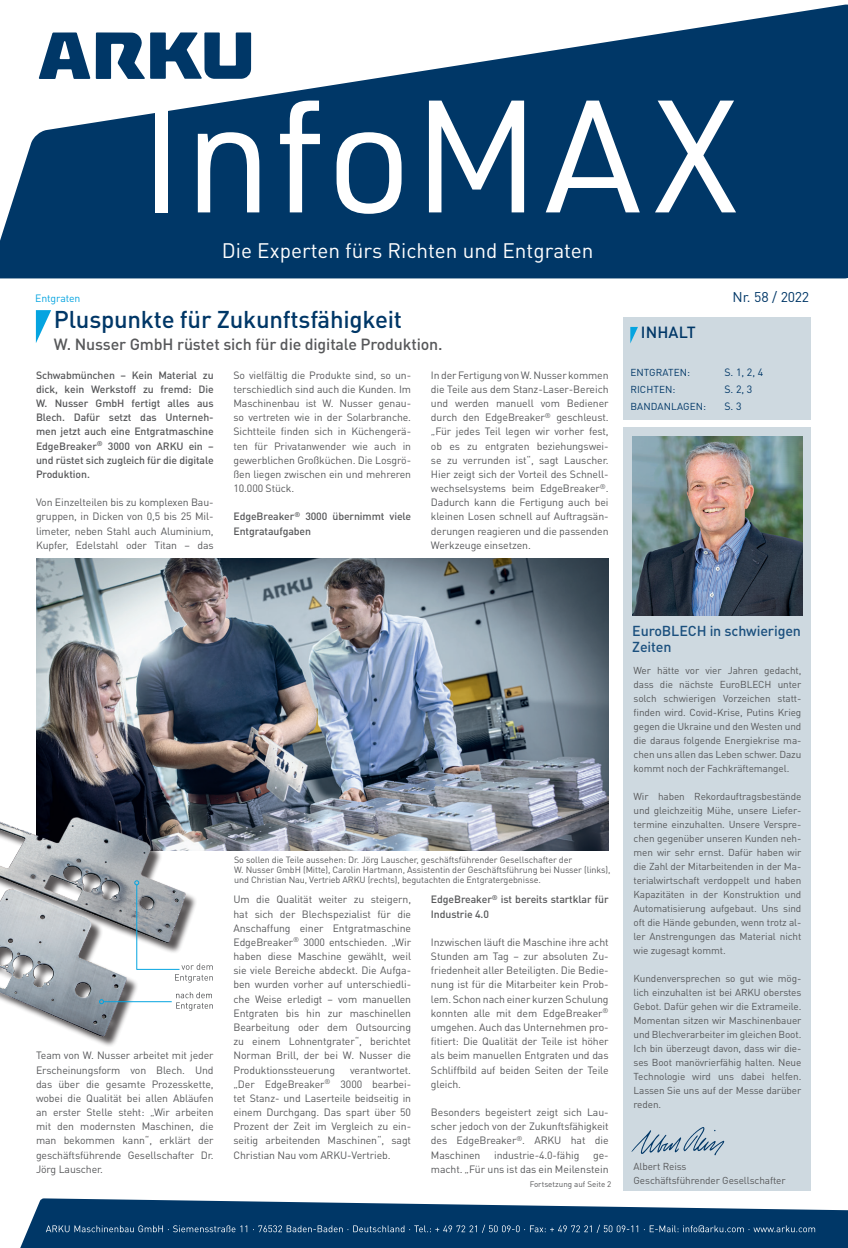
<style>
.page{position:relative;width:848px;height:1248px;background:#fff}
.page>*{position:absolute;margin:0;border:0;box-sizing:border-box;transform-origin:0 0}
.t1{font:156.5px "URWDIN";letter-spacing:.005em;color:#fff}
._1__Headline{font:500 24px "DIN Pro";letter-spacing:-.01em;color:#003767}
.t2{font:20.7px "DIN Pro";color:#fff}
._1__Headline-2{font:500 16px "DIN Pro";letter-spacing:-.01em;color:#57585a}
.t3{font:500 16px "DIN Pro";letter-spacing:.01em;color:#003767}
._1__Headline-3{font:500 14.3px/16.3px "DIN Pro";letter-spacing:-.01em;color:#1b507e}
.t4{font:14px "DIN Pro";letter-spacing:-.02em;color:#003767}
._4__Fließtext{font:10.5px/14.2px "DIN Pro";letter-spacing:-.01em;color:#57585a;text-align:justify}
._4__Fließtext-2{font:500 10.5px/14.2px "DIN Pro";letter-spacing:-.01em;color:#57585a}
.t5{font:10.5px "DIN Pro";color:#003767}
._4__Fließtext-3{font:10.5px "DIN Pro";letter-spacing:-.01em;color:#05a4e0}
._7__Editorial{font:10px/14px "DIN Pro";letter-spacing:-.01em;color:#57585a;text-align:justify}
.t6{font:10px "DIN Pro";letter-spacing:.01em;color:#003767}
._5__Bildunterschrift{font:9px/10px "DIN Pro";letter-spacing:-.01em;color:#57585a}
._4__Fließtext-4{font:8px "DIN Pro";color:#57585a}
</style>
<div class="page">
<svg style="left:0;top:4px;width:848px;height:274px;fill:#003767"></svg>
<div style="left:623px;top:317px;width:188px;height:103px;background:#ced9e0"></div>
<svg style="left:630px;top:327px;width:8px;height:16px"></svg>
<div style="left:623px;top:427px;width:188px;height:763px;background:#ced9e0"></div>
<img style="left:632px;top:436px;width:170px;height:179px">
<img style="left:631px;top:1127px;width:93px;height:29px">
<svg style="left:36px;top:310px;width:15px;height:33px"></svg>
<svg style="left:39px;top:32px;width:51px;height:47px"></svg>
<svg style="left:96px;top:32px;width:155px;height:47px"></svg>
<img style="left:36px;top:558px;width:572px;height:292px">
<img style="left:0;top:796px;width:203px;height:248px">
<hr style="left:136px;top:884px;width:1px;height:85px;background:#05a4e0">
<svg style="left:134px;top:880px;width:5px;height:5px"></svg>
<svg style="left:176px;top:991px;width:37px;height:19px"></svg>
<hr style="left:104px;top:1001px;width:68px;height:1px;background:#05a4e0">
<svg style="left:99px;top:999px;width:5px;height:5px"></svg>
<hr style="left:137px;top:968px;width:42px;height:1px;background:#05a4e0">
<svg style="left:175px;top:963px;width:38px;height:19px"></svg>
<svg style="left:20px;top:1198px;width:828px;height:49px;background:#2a5780"></svg>
<p class="t1" style="left:138px;top:53px;width:602px">InfoMAX</p>
<p class="t2" style="left:222px;top:236px;width:373px">Die Experten fürs Richten und Entgraten</p>
<p class="_4__Fließtext-3" style="left:35px;top:291px;width:47px">Entgraten</p>
<p class="_1__Headline" style="left:54px;top:302px;width:350px">Pluspunkte für Zukunftsfähigkeit</p>
<p class="_1__Headline-2" style="left:54px;top:333px;width:390px">W. Nusser GmbH rüstet sich für die digitale Produktion.</p>
<p class="_4__Fließtext-2" style="left:36px;top:367px;width:179px;text-align:justify">Schwabmünchen – Kein Material zu dick, kein Werkstoff zu fremd: Die W. Nusser GmbH fertigt alles aus Blech. Dafür setzt das Unterneh&shy;men jetzt auch eine Entgratmaschine EdgeBreaker<sup>®</sup> 3000 von ARKU ein – und rüstet sich zugleich für die digitale Produktion.</p>
<p class="_4__Fließtext" style="left:36px;top:495px;width:179px">Von Einzelteilen bis zu komplexen Bau&shy;gruppen, in Dicken von 0,5 bis 25 Mil&shy;limeter, neben Stahl auch Aluminium, Kupfer, Edelstahl oder Titan – das</p>
<p class="_4__Fließtext" style="left:233px;top:367px;width:179px">So vielfältig die Produkte sind, so un&shy;terschiedlich sind auch die Kunden. Im Maschinenbau ist W. Nusser genau&shy;so vertreten wie in der Solarbranche.<br>Sichtteile finden sich in Küchengerä&shy;ten für Privatanwender wie auch in gewerblichen Großküchen. Die Losgrö&shy;ßen liegen zwischen ein und mehreren 10.000 Stück.</p>
<p class="_4__Fließtext-2" style="left:233px;top:509px;width:179px">EdgeBreaker<sup>®</sup> 3000 übernimmt viele<br>Entgrataufgaben</p>
<p class="_4__Fließtext" style="left:431px;top:367px;width:179px">In der Fertigung von W. Nusser kommen die Teile aus dem Stanz-Laser-Bereich und werden manuell vom Bediener durch den EdgeBreaker<sup>®</sup> geschleust. „Für jedes Teil legen wir vorher fest, ob es zu entgraten beziehungswei&shy;se zu verrunden ist“, sagt Lauscher.<br>Hier zeigt sich der Vorteil des Schnell&shy;wechselsystems beim EdgeBreaker<sup>®</sup>.<br>Dadurch kann die Fertigung auch bei kleinen Losen schnell auf Auftragsän&shy;derungen reagieren und die passenden Werkzeuge einsetzen.</p>
<p class="t4" style="left:732px;top:287px;width:78px">Nr. 58 / 2022</p>
<p class="t3" style="left:640px;top:322px;width:56px">INHALT</p>
<p class="t6" style="left:630px;top:365px;width:61px">ENTGRATEN:</p>
<p class="t5" style="left:724px;top:364px;width:40px">S. 1, 2, 4</p>
<p class="t6" style="left:630px;top:382px;width:47px">RICHTEN:</p>
<p class="t5" style="left:724px;top:381px;width:29px">S. 2, 3</p>
<p class="t6" style="left:630px;top:399px;width:77px">BANDANLAGEN:</p>
<p class="t5" style="left:724px;top:398px;width:19px">S. 3</p>
<p class="_4__Fließtext" style="left:36px;top:1047px;width:179px">Team von W. Nusser arbeitet mit jeder Erscheinungsform von Blech. Und das über die gesamte Prozesskette, wobei die Qualität bei allen Abläufen an erster Stelle steht: „Wir arbeiten mit den modernsten Maschinen, die man bekommen kann“, erklärt der geschäftsführende Gesellschafter Dr.<br>Jörg Lauscher.</p>
<p class="_5__Bildunterschrift" style="left:234px;top:854px;width:339px">So sollen die Teile aussehen: Dr. Jörg Lauscher, geschäftsführender Gesellschafter der</p>
<p class="_5__Bildunterschrift" style="left:234px;top:864px;width:378px">W. Nusser GmbH (Mitte), Carolin Hartmann, Assistentin der Geschäftsführung bei Nusser (links), und Christian Nau, Vertrieb ARKU (rechts), begutachten die Entgratergebnisse.</p>
<p class="_4__Fließtext" style="left:233px;top:892px;width:179px">Um die Qualität weiter zu steigern, hat sich der Blechspezialist für die Anschaffung einer Entgratmaschine EdgeBreaker<sup>®</sup> 3000 entschieden. „Wir haben diese Maschine gewählt, weil sie viele Bereiche abdeckt. Die Aufga&shy;ben wurden vorher auf unterschiedli&shy;che Weise erledigt – vom manuellen Entgraten bis hin zur maschinellen Bearbeitung oder dem Outsourcing zu einem Lohnentgrater“, berichtet Norman Brill, der bei W. Nusser die Produktionssteuerung</p>
<p class="_4__Fließtext" style="left:233px;top:1062px;width:179px;text-indent:117px">verantwortet. „Der EdgeBreaker<sup>®</sup> 3000 bearbei&shy;tet Stanz- und Laserteile beidseitig in einem Durchgang. Das spart über 50<br>Prozent der Zeit im Vergleich zu ein&shy;seitig arbeitenden Maschinen“, sagt Christian Nau vom ARKU-Vertrieb.</p>
<p class="_4__Fließtext-2" style="left:431px;top:892px;width:179px">EdgeBreaker<sup>®</sup> ist bereits startklar für<br>Industrie 4.0</p>
<p class="_4__Fließtext" style="left:431px;top:934px;width:179px">Inzwischen läuft die Maschine ihre acht Stunden am Tag – zur absoluten Zu&shy;friedenheit aller Beteiligten. Die Bedie&shy;nung ist für die Mitarbeiter kein Prob&shy;lem. Schon nach einer kurzen Schulung konnten alle mit dem EdgeBreaker<sup>® </sup>umgehen. Auch das Unternehmen pro&shy;fitiert: Die Qualität der Teile ist höher als beim manuellen Entgraten und das Schliffbild auf beiden Seiten der Teile gleich.</p>
<p class="_4__Fließtext" style="left:431px;top:1104px;width:179px">Besonders begeistert zeigt sich Lau&shy;scher jedoch von der Zukunftsfähigkeit des EdgeBreaker<sup>®</sup>. ARKU hat die Maschinen</p>
<p class="_4__Fließtext" style="left:494px;top:1147px;width:87px">industrie-4.0-fähig</p>
<p class="_4__Fließtext" style="left:431px;top:1147px;width:179px;text-align:right">ge-<br>macht. „Für uns ist das ein Meilenstein</p>
<p class="_4__Fließtext-4" style="left:529px;top:1178px;width:83px">Fortsetzung auf Seite 2</p>
<p class="_1__Headline-3" style="left:632px;top:621px;width:170px">EuroBLECH in schwierigen<br>Zeiten</p>
<p class="_7__Editorial" style="left:633px;top:663px;width:169px">Wer hätte vor vier Jahren gedacht, dass die nächste EuroBLECH unter solch schwierigen Vorzeichen statt&shy;finden wird. Covid-Krise, Putins Krieg gegen die Ukraine und den Westen und die daraus folgende Energiekrise ma&shy;chen uns allen das Leben schwer. Dazu kommt noch der Fachkräftemangel.</p>
<p class="_7__Editorial" style="left:633px;top:789px;width:169px">Wir haben Rekordauftragsbestände und gleichzeitig Mühe, unsere Liefer&shy;termine einzuhalten. Unsere Verspre&shy;chen gegenüber unseren Kunden neh&shy;men wir sehr ernst. Dafür haben wir die Zahl der Mitarbeitenden in der Ma&shy;terialwirtschaft verdoppelt und haben Kapazitäten in der Konstruktion und Automatisierung aufgebaut. Uns sind oft die Hände gebunden, wenn trotz al&shy;ler Anstrengungen das Material nicht wie zugesagt kommt.</p>
<p class="_7__Editorial" style="left:633px;top:971px;width:169px">Kundenversprechen so gut wie mög&shy;lich einzuhalten ist bei ARKU oberstes Gebot. Dafür gehen wir die Extrameile.<br>Momentan sitzen wir Maschinenbauer und Blechverarbeiter im gleichen Boot.<br>Ich bin überzeugt davon, dass wir die&shy;ses Boot manövrierfähig halten. Neue Technologie wird uns dabei helfen.<br>Lassen Sie uns auf der Messe darüber reden.</p>
<p class="_7__Editorial" style="left:633px;top:1159px;width:54px">Albert Reiss</p>
<p class="_7__Editorial" style="left:633px;top:1173px;width:154px">Geschäftsführender Gesellschafter</p>
</div>
